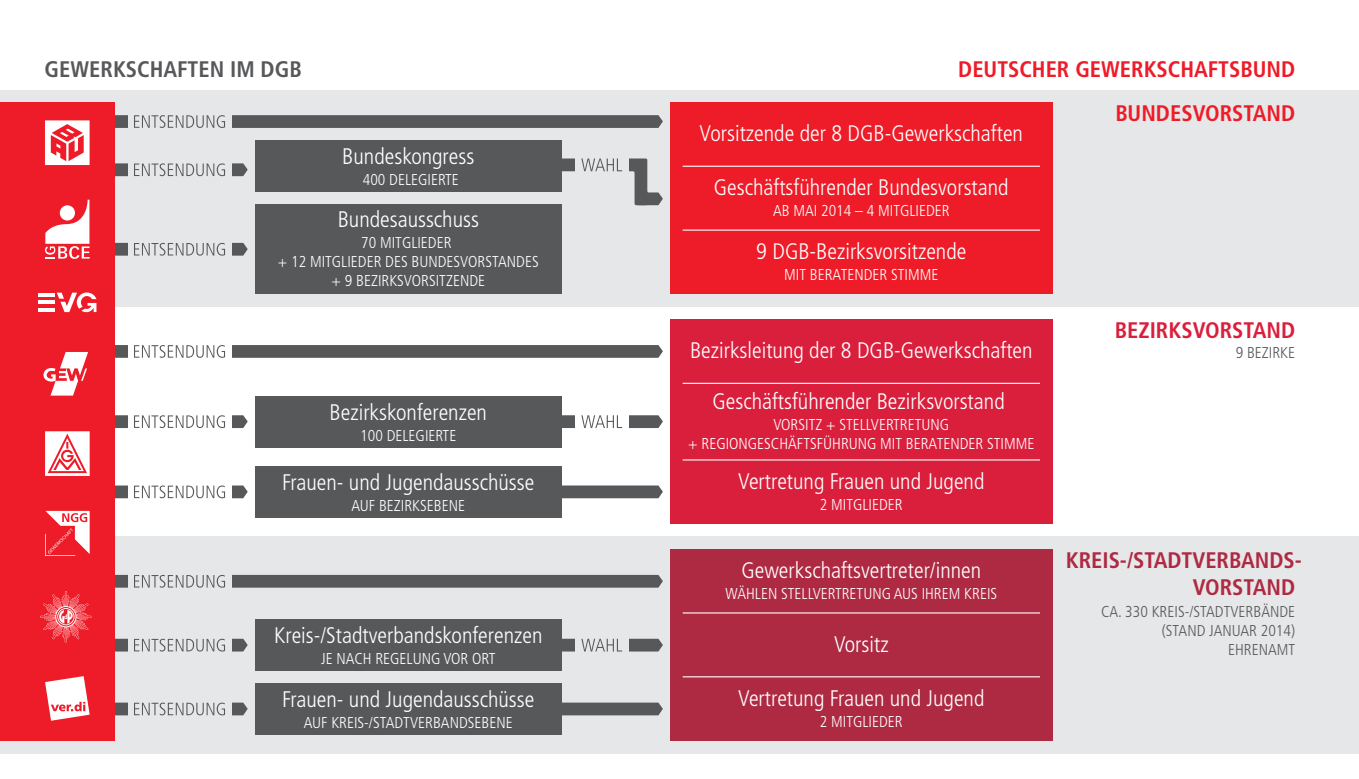
<style>
.page{position:relative;width:1359px;height:779px;background:#fff}
.page>*{position:absolute;margin:0;border:0;box-sizing:border-box;transform-origin:0 0}
.t1{font:300 condensed 22.5px "Frutiger LT Std";color:#fff}
.t2{font:700 condensed 22.5px "Frutiger LT Std";color:#ee1c28}
.t3{font:700 condensed 22.5px/27px "Frutiger LT Std";color:#ae2a42;text-align:right}
.t4{font:700 condensed 22.5px "Frutiger LT Std";color:#57585a}
.t5{font:700 condensed 22.5px "Frutiger LT Std";color:#da1f3d}
.t6{font:300 condensed 15.75px/18.9px "Frutiger LT Std";color:#fff;text-align:center}
.t7{font:300 condensed 15.75px/18.9px "Frutiger LT Std";color:#57585a;text-align:right}
</style>
<div class="page">
<div style="left:0;top:536px;width:1359px;height:217px;background:#e6e7e9"></div>
<div style="left:0;top:90px;width:1359px;height:216px;background:#e6e7e9"></div>
<svg style="left:561px;top:702px;width:102px;height:13px"></svg>
<svg style="left:561px;top:485px;width:102px;height:13px"></svg>
<div style="left:0;top:102px;width:115px;height:638px;background:#ee1c28"></div>
<div style="left:670px;top:102px;width:382px;height:192px;background:#ee1c28"></div>
<div style="left:670px;top:549px;width:382px;height:191px;background:#ae2a42"></div>
<div style="left:670px;top:319px;width:382px;height:204px;background:#da1f3d"></div>
<svg style="left:561px;top:415px;width:102px;height:13px"></svg>
<svg style="left:115px;top:415px;width:133px;height:13px"></svg>
<svg style="left:115px;top:485px;width:133px;height:13px"></svg>
<svg style="left:115px;top:702px;width:133px;height:13px"></svg>
<svg style="left:43px;top:345px;width:620px;height:50px"></svg>
<svg style="left:45px;top:510px;width:45px;height:45px"></svg>
<svg style="left:57px;top:292px;width:39px;height:21px"></svg>
<svg style="left:38px;top:293px;width:16px;height:3px"></svg>
<hr style="left:38px;top:300px;width:16px;height:4px;background:#fff">
<hr style="left:38px;top:308px;width:16px;height:4px;background:#fff">
<svg style="left:45px;top:676px;width:45px;height:44px"></svg>
<svg style="left:45px;top:431px;width:45px;height:44px;background:#facacd"></svg>
<svg style="left:45px;top:115px;width:618px;height:144px"></svg>
<svg style="left:40px;top:574px;width:623px;height:77px"></svg>
<div style="left:255px;top:619px;width:306px;height:51px;background:#57585a"></div>
<div style="left:255px;top:396px;width:306px;height:51px;background:#57585a"></div>
<div style="left:255px;top:141px;width:306px;height:51px;background:#57585a"></div>
<div style="left:255px;top:204px;width:306px;height:90px;background:#57585a"></div>
<hr style="left:682px;top:166px;width:358px;height:1px;background:#fff">
<hr style="left:682px;top:229px;width:358px;height:1px;background:#fff">
<hr style="left:682px;top:382px;width:358px;height:1px;background:#fff">
<hr style="left:682px;top:459px;width:358px;height:1px;background:#fff">
<hr style="left:682px;top:612px;width:358px;height:1px;background:#fff">
<hr style="left:682px;top:676px;width:358px;height:1px;background:#fff">
<div style="left:255px;top:683px;width:306px;height:51px;background:#57585a"></div>
<div style="left:255px;top:466px;width:306px;height:51px;background:#57585a"></div>
<p class="t4" style="left:45px;top:56px;width:259px">GEWERKSCHAFTEN IM DGB</p>
<p class="t1" style="left:342px;top:144px;width:133px">Bundeskongress</p>
<p class="t6" style="left:363px;top:170px;width:98px">400 DELEGIERTE</p>
<p class="t1" style="left:338px;top:206px;width:143px">Bundesausschuss</p>
<p class="t6" style="left:278px;top:233px;width:262px">70 MITGLIEDER<br>+ 12 MITGLIEDER DES BUNDESVORSTANDES + 9 BEZIRKSVORSITZENDE</p>
<p class="t1" style="left:329px;top:399px;width:159px">Bezirkskonferenzen</p>
<p class="t6" style="left:360px;top:425px;width:98px">100 DELEGIERTE</p>
<p class="t1" style="left:282px;top:469px;width:254px">Frauen- und Jugendausschüsse</p>
<p class="t6" style="left:351px;top:496px;width:115px">AUF BEZIRKSEBENE</p>
<p class="t1" style="left:274px;top:622px;width:270px">Kreis-/Stadtverbandskonferenzen</p>
<p class="t6" style="left:321px;top:649px;width:176px">JE NACH REGELUNG VOR ORT</p>
<p class="t1" style="left:282px;top:686px;width:254px">Frauen- und Jugendausschüsse</p>
<p class="t6" style="left:304px;top:712px;width:210px">AUF KREIS-/STADTVERBANDSEBENE</p>
<p class="t2" style="left:958px;top:56px;width:338px">DEUTSCHER GEWERKSCHAFTSBUND</p>
<p class="t1" style="left:699px;top:120px;width:325px">Vorsitzende der 8 DGB-Gewerkschaften</p>
<p class="t1" style="left:714px;top:174px;width:296px">Geschäftsführender Bundesvorstand</p>
<p class="t6" style="left:773px;top:201px;width:178px">AB MAI 2014 – 4 MITGLIEDER</p>
<p class="t1" style="left:756px;top:238px;width:212px">9 DGB-Bezirksvorsitzende</p>
<p class="t6" style="left:784px;top:265px;width:156px">MIT BERATENDER STIMME</p>
<p class="t1" style="left:690px;top:337px;width:344px">Bezirksleitung der 8 DGB-Gewerkschaften</p>
<p class="t1" style="left:712px;top:388px;width:294px">Geschäftsführender Bezirksvorstand</p>
<p class="t6" style="left:688px;top:415px;width:347px">VORSITZ + STELLVERTRETUNG<br>+ REGIONGESCHÄFTSFÜHRUNG MIT BERATENDER STIMME</p>
<p class="t1" style="left:738px;top:468px;width:248px">Vertretung Frauen und Jugend</p>
<p class="t6" style="left:820px;top:495px;width:84px">2 MITGLIEDER</p>
<p class="t1" style="left:741px;top:556px;width:241px">Gewerkschaftsvertreter/innen</p>
<p class="t6" style="left:725px;top:583px;width:273px">WÄHLEN STELLVERTRETUNG AUS IHREM KREIS</p>
<p class="t1" style="left:834px;top:630px;width:56px">Vorsitz</p>
<p class="t1" style="left:738px;top:685px;width:248px">Vertretung Frauen und Jugend</p>
<p class="t6" style="left:820px;top:711px;width:84px">2 MITGLIEDER</p>
<p class="t2" style="left:1115px;top:100px;width:181px">BUNDESVORSTAND</p>
<p class="t5" style="left:1114px;top:317px;width:182px">BEZIRKSVORSTAND</p>
<p class="t7" style="left:1235px;top:343px;width:61px">9 BEZIRKE</p>
<p class="t3" style="left:1065px;top:546px;width:238px">KREIS-/STADTVERBANDS-<br>VORSTAND</p>
<p class="t7" style="left:1101px;top:602px;width:196px">CA. 330 KREIS-/STADTVERBÄNDE (STAND JANUAR 2014)<br>EHRENAMT</p>
</div>
